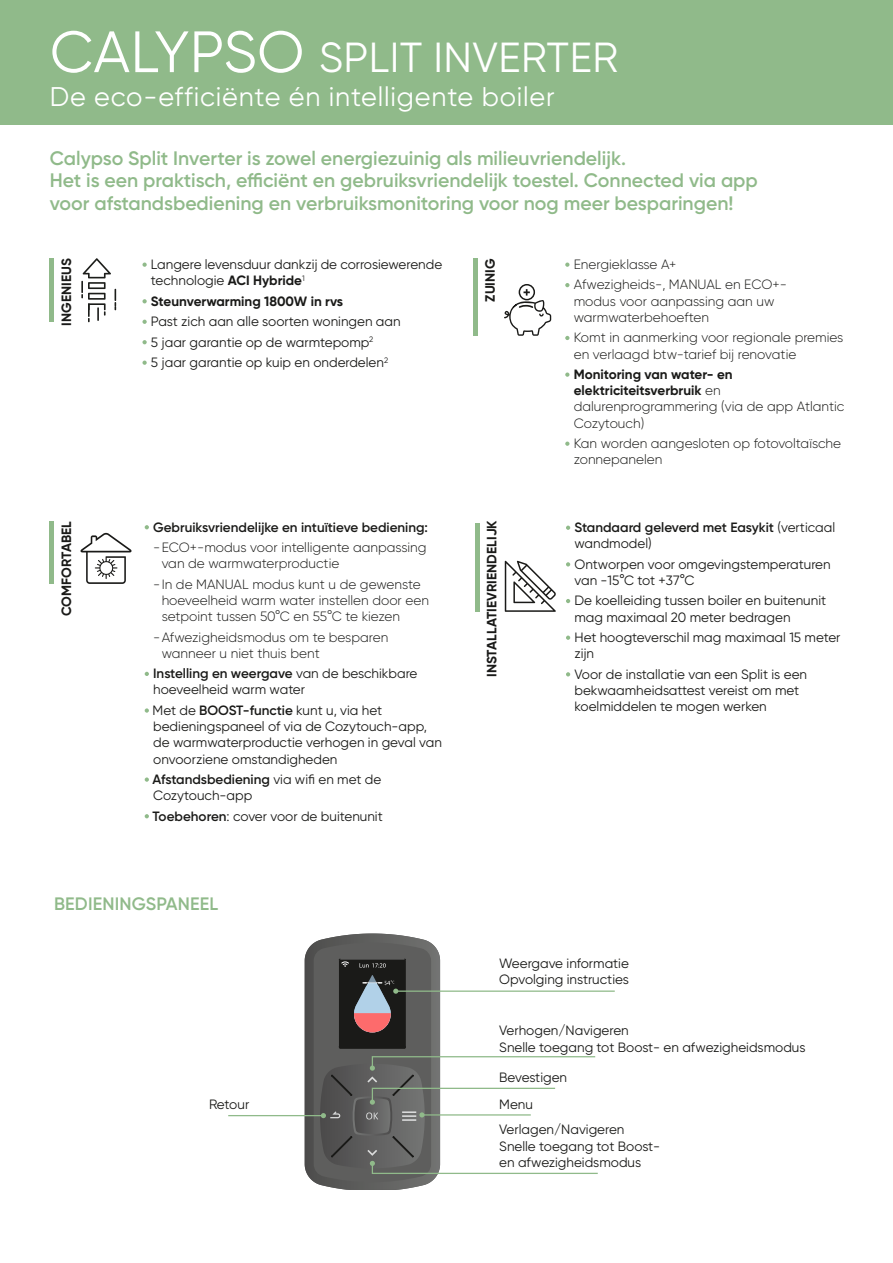
<style>
.page{position:relative;width:893px;height:1263px;background:#fff}
.page>*{position:absolute;margin:0;border:0;box-sizing:border-box;transform-origin:0 0}
.t1{font:42px "Gilroy";letter-spacing:.01em;color:#fff}
.t2{font:27px "Gilroy";letter-spacing:.03em;color:#fff}
.t3{font:600 19.5px/22.5px "Gilroy";color:#90ba8a}
.t4{font:600 18px "Gilroy";letter-spacing:.01em;color:#90ba8a}
.t5{font:13.5px/16.2px "Gilroy";color:#1a1a18}
.t6{font:300 13.5px/16.2px "Gilroy";color:#1a1a18}
.t7{font:600 13.5px/16.2px "Gilroy";color:#1a1a18}
.t8{font:700 13.5px "Gilroy";letter-spacing:.005em;color:#1a1a18}
.s1{font-size:58.2px}
.s2{font-weight:700}
.s3{font-weight:600}
.s4{font-weight:400}
</style>
<div class="page">
<div style="left:0;top:0;width:893px;height:124px;background:#90ba8a"></div>
<svg style="left:145px;top:525px;width:4px;height:4px"></svg>
<svg style="left:145px;top:672px;width:4px;height:4px"></svg>
<svg style="left:145px;top:708px;width:4px;height:5px"></svg>
<svg style="left:145px;top:777px;width:4px;height:5px"></svg>
<svg style="left:145px;top:814px;width:4px;height:4px"></svg>
<svg style="left:80px;top:533px;width:52px;height:51px"></svg>
<hr style="left:50px;top:521px;width:4px;height:63px;background:#90ba8a">
<svg style="left:565px;top:263px;width:4px;height:4px"></svg>
<svg style="left:565px;top:283px;width:4px;height:4px"></svg>
<svg style="left:565px;top:336px;width:4px;height:4px"></svg>
<svg style="left:565px;top:372px;width:4px;height:5px"></svg>
<svg style="left:565px;top:442px;width:4px;height:4px"></svg>
<svg style="left:142px;top:263px;width:5px;height:4px"></svg>
<svg style="left:142px;top:299px;width:5px;height:4px"></svg>
<svg style="left:142px;top:320px;width:5px;height:4px"></svg>
<svg style="left:142px;top:340px;width:5px;height:4px"></svg>
<svg style="left:142px;top:361px;width:5px;height:4px"></svg>
<hr style="left:50px;top:258px;width:4px;height:64px;background:#90ba8a">
<div style="left:473px;top:258px;width:5px;height:78px;background:#90ba8a"></div>
<div style="left:519px;top:284px;width:16px;height:16px;border:1px solid #1a1a18;border-radius:50%"></div>
<svg style="left:504px;top:289px;width:47px;height:47px"></svg>
<svg style="left:566px;top:526px;width:4px;height:4px"></svg>
<svg style="left:566px;top:562px;width:4px;height:4px"></svg>
<svg style="left:566px;top:599px;width:4px;height:4px"></svg>
<svg style="left:566px;top:635px;width:4px;height:5px"></svg>
<svg style="left:566px;top:672px;width:4px;height:4px"></svg>
<svg style="left:505px;top:561px;width:51px;height:51px"></svg>
<hr style="left:475px;top:523px;width:4px;height:89px;background:#90ba8a">
<svg style="left:81px;top:258px;width:35px;height:64px"></svg>
<hr style="left:396px;top:990px;width:219px;height:2px;background:#90ba8a">
<hr style="left:228px;top:1115px;width:95px;height:1px;background:#90ba8a">
<svg style="left:305px;top:933px;width:294px;height:257px"></svg>
<p class="t1" style="left:50px;top:32px;width:569px"><span class="s1">CALYPSO</span> SPLIT INVERTER</p>
<h2 class="t2" style="left:50px;top:80px;width:506px">De eco-efficiënte én intelligente boiler</h2>
<p class="t3" style="left:50px;top:147px;width:578px">Calypso Split Inverter is zowel energiezuinig als milieuvriendelijk.</p>
<p class="t3" style="left:50px;top:169px;width:710px">Het is een praktisch, efficiënt en gebruiksvriendelijk toestel. Connected via app voor afstandsbediening en verbruiksmonitoring voor nog meer besparingen!</p>
<p class="t8" style="left:58px;top:326px;width:69px;rotate:-90deg">INGENIEUS</p>
<p class="t8" style="left:482px;top:302px;width:45px;rotate:-90deg">ZUINIG</p>
<p class="t5" style="left:151px;top:256px;width:293px">Langere levensduur dankzij de corrosiewerende technologie <span class="s2">ACI Hybride</span><sup>1</sup></p>
<p class="t8" style="left:151px;top:292px;width:194px">Steunverwarming 1800W in rvs</p>
<p class="t5" style="left:151px;top:313px;width:251px">Past zich aan alle soorten woningen aan</p>
<p class="t5" style="left:151px;top:334px;width:224px">5 jaar garantie op de warmtepomp<sup>2</sup></p>
<p class="t5" style="left:151px;top:354px;width:239px">5 jaar garantie op kuip en onderdelen<sup>2</sup></p>
<p class="t6" style="left:574px;top:256px;width:104px">Energieklasse A+</p>
<p class="t6" style="left:574px;top:277px;width:215px">Afwezigheids-, MANUAL en ECO+- modus voor aanpassing aan uw warmwaterbehoeften</p>
<p class="t6" style="left:574px;top:329px;width:271px">Komt in aanmerking voor regionale premies en verlaagd btw-tarief bij renovatie</p>
<p class="t6" style="left:574px;top:366px;width:272px"><span class="s2">Monitoring van water- en elektriciteitsverbruik</span> en dalurenprogrammering (via de app Atlantic<br>Cozytouch)</p>
<p class="t6" style="left:574px;top:435px;width:269px">Kan worden aangesloten op fotovoltaïsche zonnepanelen</p>
<p class="t8" style="left:58px;top:616px;width:97px;rotate:-90deg">COMFORTABEL</p>
<p class="t7" style="left:153px;top:519px;width:276px">Gebruiksvriendelijke en intuïtieve bediening:</p>
<p class="t6" style="left:162px;top:539px;width:266px;text-indent:-9px">-ECO+-modus voor intelligente aanpassing van de warmwaterproductie</p>
<p class="t6" style="left:162px;top:576px;width:269px;text-indent:-9px">-In de MANUAL modus kunt u de gewenste hoeveelheid warm water instellen door een setpoint tussen 50°C en 55°C te kiezen</p>
<p class="t6" style="left:162px;top:629px;width:228px;text-indent:-9px">-Afwezigheidsmodus om te besparen wanneer u niet thuis bent</p>
<p class="t5" style="left:153px;top:665px;width:266px"><span class="s3">Instelling en weergave</span> van de beschikbare hoeveelheid warm water</p>
<p class="t5" style="left:153px;top:702px;width:291px">Met de <span class="s3">BOOST-functie</span> kunt u, via het bedieningspaneel of via de Cozytouch-app, de warmwaterproductie verhogen in geval van onvoorziene omstandigheden</p>
<p class="t5" style="left:153px;top:771px;width:230px"><span class="s3">Afstandsbediening</span> via wifi en met de<br>Cozytouch-app</p>
<p class="t5" style="left:153px;top:808px;width:232px"><span class="s3">Toebehoren</span>: cover voor de buitenunit</p>
<p class="t8" style="left:483px;top:677px;width:158px;rotate:-90deg">INSTALLATIEVRIENDELIJK</p>
<p class="t7" style="left:574px;top:519px;width:262px">Standaard geleverd met Easykit <span class="s4">(verticaal wandmodel)</span></p>
<p class="t5" style="left:574px;top:556px;width:258px">Ontworpen voor omgevingstemperaturen van -15°C tot +37°C</p>
<p class="t5" style="left:574px;top:592px;width:253px">De koelleiding tussen boiler en buitenunit mag maximaal 20 meter bedragen</p>
<p class="t5" style="left:574px;top:629px;width:268px">Het hoogteverschil mag maximaal 15 meter zijn</p>
<p class="t5" style="left:574px;top:666px;width:234px">Voor de installatie van een Split is een bekwaamheidsattest vereist om met koelmiddelen te mogen werken</p>
<p class="t4" style="left:54px;top:892px;width:166px">BEDIENINGSPANEEL</p>
<p class="t5" style="left:209px;top:1096px;width:42px">Retour</p>
<p class="t5" style="left:499px;top:955px;width:131px">Weergave informatie</p>
<p class="t5" style="left:499px;top:971px;width:131px">Opvolging instructies</p>
<p class="t5" style="left:499px;top:1022px;width:131px">Verhogen/Navigeren</p>
<p class="t5" style="left:499px;top:1039px;width:308px">Snelle toegang tot Boost- en afwezigheidsmodus</p>
<p class="t5" style="left:499px;top:1069px;width:69px">Bevestigen</p>
<p class="t5" style="left:499px;top:1096px;width:35px">Menu</p>
<p class="t5" style="left:499px;top:1121px;width:127px">Verlagen/Navigeren</p>
<p class="t5" style="left:499px;top:1138px;width:162px">Snelle toegang tot Boost&shy;en afwezigheidsmodus</p>
</div>
